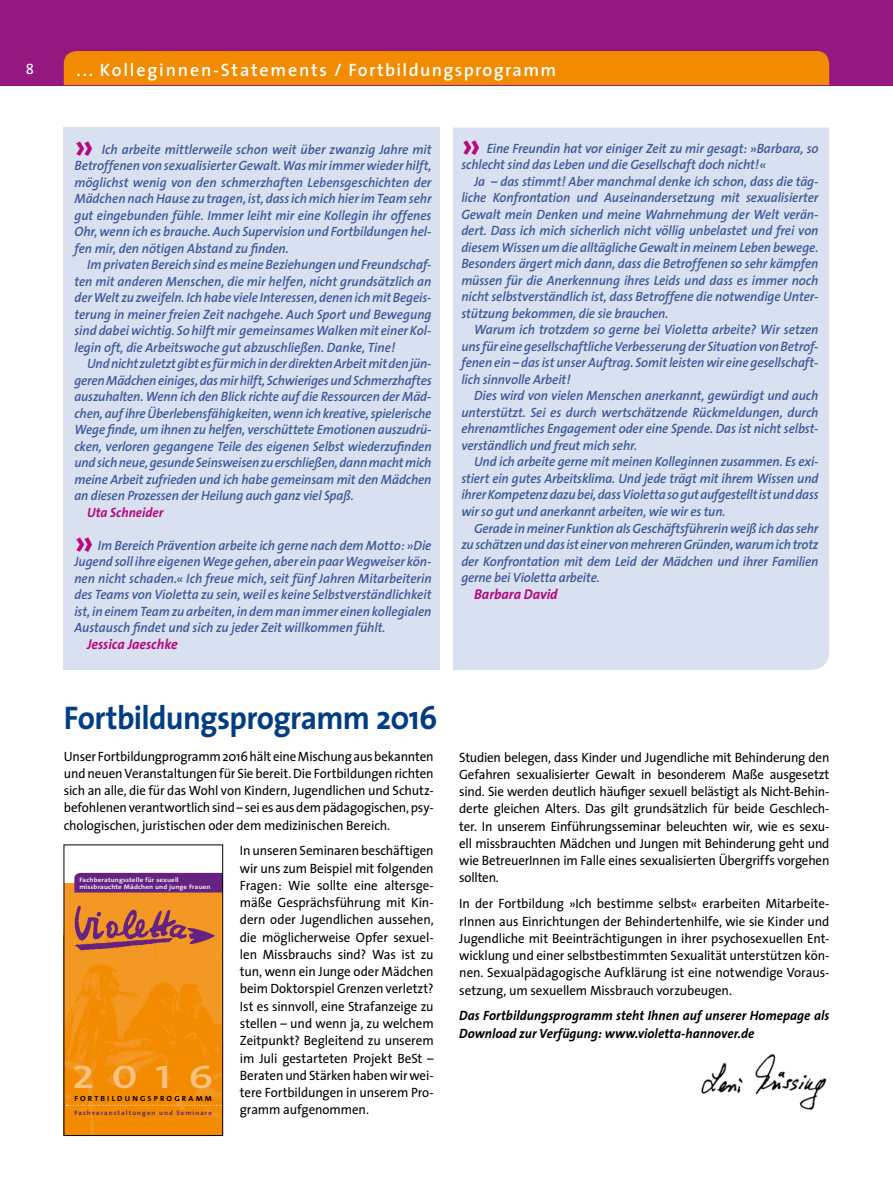
<style>
.page{position:relative;width:893px;height:1191px;background:#fff}
.page>*{position:absolute;margin:0;border:0;box-sizing:border-box;transform-origin:0 0}
.t1{font:700 37.5px "The Sans";color:#b7087f;scale:.96 1}
.t2{font:700 33px "The Sans";letter-spacing:-.02em;color:#003d84;scale:.95 1}
.t3{font:32.85px "The Sans Semi Bold Caps";color:#fac280;scale:1.35 1}
.t4{font:600 18px "The Sans";letter-spacing:.08em;color:#fff}
.t5{font:15px "The Sans Caps";color:#fff}
.t6{font:italic 700 14.25px "The Sans";letter-spacing:-.005em;color:#b7087f;scale:.96 1}
.t7{font:italic 600 13.5px/16.5px "The Sans";letter-spacing:-.01em;color:#3d599a;text-align:justify;scale:.96 1}
.t8{font:13.5px/17.2px "The Sans";letter-spacing:-.01em;color:#000;text-align:justify;scale:.96 1}
.t9{font:italic 700 13.5px/17.2px "The Sans";color:#000;scale:.96 1}
.t10{font:italic 700 13.5px "The Sans";color:#b7087f;scale:.96 1}
.t11{font:700 7.35px "The Sans";letter-spacing:.265em;color:#000;scale:1.08 1}
.t12{font:700 6.45px/6.9px "The Sans";letter-spacing:.015em;color:#ececed;scale:1.1 1}
.t13{font:700 6.45px "The Sans";letter-spacing:.145em;color:#652282;scale:1.08 1}
</style>
<div class="page">
<div style="left:453px;top:128px;width:376px;height:542px;background:#d9e0ef"></div>
<div style="left:64px;top:128px;width:376px;height:542px;background:#d9e0ef"></div>
<img style="left:701px;top:1054px;width:126px;height:56px">
<div style="left:0;top:0;width:893px;height:85px;background:#951881"></div>
<div style="left:64px;top:51px;width:765px;height:34px;background:#f28b00"></div>
<div style="left:64px;top:882px;width:159px;height:253px;background:#f49723"></div>
<img style="left:66px;top:953px;width:155px;height:180px">
<svg style="left:66px;top:1104px;width:158px;height:1px"></svg>
<div style="left:74px;top:873px;width:147px;height:19px;background:#652282"></div>
<img style="left:74px;top:905px;width:141px;height:49px">
<div style="left:64px;top:844px;width:159px;height:291px;border:1px solid #000"></div>
<p class="t5" style="left:26px;top:56px;width:10px">8</p>
<h3 class="t4" style="left:77px;top:55px;width:481px">... Kolleginnen-Statements / Fortbildungsprogramm</h3>
<h1 class="t1" style="left:74px;top:114px;width:22px">»</h1>
<p class="t7" style="left:74px;top:140px;width:374px;text-indent:27px">Ich arbeite mittlerweile schon weit über zwanzig Jahre mit Betroffenen von sexualisierter Gewalt. Was mir immer wieder hilft, möglichst wenig von den schmerzhaften Lebensgeschichten der Mädchen nach Hause zu tragen, ist, dass ich mich hier im Team sehr gut eingebunden fühle. Immer leiht mir eine Kollegin ihr offenes Ohr, wenn ich es brauche. Auch Supervision und Fortbildungen hel&shy;fen mir, den nötigen Abstand zu finden.</p>
<p class="t7" style="left:74px;top:256px;width:374px;text-indent:13px">Im privaten Bereich sind es meine Beziehungen und Freundschaf&shy;ten mit anderen Menschen, die mir helfen, nicht grundsätzlich an der Welt zu zweifeln. Ich habe viele Interessen, denen ich mit Begeis&shy;terung in meiner freien Zeit nachgehe. Auch Sport und Bewegung sind dabei wichtig. So hilft mir gemeinsames Walken mit einer Kol&shy;legin oft, die Arbeitswoche gut abzuschließen. Danke, Tine!</p>
<p class="t7" style="left:74px;top:355px;width:374px;text-indent:13px">Und nicht zuletzt gibt es für mich in der direkten Arbeit mit den jün&shy;geren Mädchen einiges, das mir hilft, Schwieriges und Schmerzhaftes auszuhalten. Wenn ich den Blick richte auf die Ressourcen der Mäd&shy;chen, auf ihre Überlebensfähigkeiten, wenn ich kreative, spielerische Wege finde, um ihnen zu helfen, verschüttete Emotionen auszudrü&shy;cken, verloren gegangene Teile des eigenen Selbst wiederzufinden und sich neue, gesunde Seinsweisen zu erschließen, dann macht mich meine Arbeit zufrieden und ich habe gemeinsam mit den Mädchen an diesen Prozessen der Heilung auch ganz viel Spaß.</p>
<p class="t10" style="left:87px;top:501px;width:81px">Uta Schneider</p>
<h1 class="t1" style="left:74px;top:510px;width:22px">»</h1>
<p class="t7" style="left:74px;top:536px;width:374px;text-indent:23px">Im Bereich Prävention arbeite ich gerne nach dem Motto: »Die Jugend soll ihre eigenen Wege gehen, aber ein paar Wegweiser kön&shy;nen nicht schaden.« Ich freue mich, seit fünf Jahren Mitarbeiterin des Teams von Violetta zu sein, weil es keine Selbstverständlichkeit ist, in einem Team zu arbeiten, in dem man immer einen kollegialen Austausch findet und sich zu jeder Zeit willkommen fühlt.</p>
<p class="t6" style="left:87px;top:632px;width:96px">Jessica Jaeschke</p>
<h2 class="t2" style="left:64px;top:690px;width:395px">Fortbildungsprogramm 2016</h2>
<p class="t8" style="left:64px;top:747px;width:387px">Unser Fortbildungprogramm 2016 hält eine Mischung aus bekannten und neuen Veranstaltungen für Sie bereit. Die Fortbildungen richten sich an alle, die für das Wohl von Kindern, Jugendlichen und Schutz&shy;befohlenen verantwortlich sind – sei es aus dem pädagogischen, psy&shy;chologischen, juristischen oder dem medizinischen Bereich.</p>
<p class="t8" style="left:240px;top:842px;width:204px">In unseren Seminaren beschäftigen wir uns zum Beispiel mit folgenden Fragen: Wie sollte eine altersge&shy;mäße Gesprächsführung mit Kin&shy;dern oder Jugendlichen aussehen, die möglicherweise Opfer sexuel&shy;len Missbrauchs sind? Was ist zu tun, wenn ein Junge oder Mädchen beim Doktorspiel Grenzen verletzt?<br>Ist es sinnvoll, eine Strafanzeige zu stellen – und wenn ja, zu welchem Zeitpunkt? Begleitend zu unserem im Juli gestarteten Projekt BeSt – Beraten und Stärken haben wir wei&shy;tere Fortbildungen in unserem Pro&shy;gramm aufgenommen.</p>
<p class="t12" style="left:79px;top:876px;width:121px">Fachberatungsstelle für sexuell missbrauchte Mädchen und junge Frauen</p>
<h3 class="t3" style="left:72px;top:1049px;width:106px">2016</h3>
<p class="t11" style="left:74px;top:1092px;width:129px">FORTBILDUNGSPROGRAMM</p>
<p class="t13" style="left:74px;top:1107px;width:129px">Fachveranstaltungen und Seminare</p>
<h1 class="t1" style="left:461px;top:113px;width:22px">»</h1>
<p class="t7" style="left:461px;top:140px;width:374px;text-indent:25px">Eine Freundin hat vor einiger Zeit zu mir gesagt: »Barbara, so schlecht sind das Leben und die Gesellschaft doch nicht!«</p>
<p class="t7" style="left:461px;top:173px;width:374px;text-indent:13px">Ja – das stimmt! Aber manchmal denke ich schon, dass die täg&shy;liche Konfrontation und Auseinandersetzung mit sexualisierter Gewalt mein Denken und meine Wahrnehmung der Welt verän&shy;dert. Dass ich mich sicherlich nicht völlig unbelastet und frei von diesem Wissen um die alltägliche Gewalt in meinem Leben bewege.<br>Besonders ärgert mich dann, dass die Betroffenen so sehr kämpfen müssen für die Anerkennung ihres Leids und dass es immer noch nicht selbstverständlich ist, dass Betroffene die notwendige Unter&shy;stützung bekommen, die sie brauchen.</p>
<p class="t7" style="left:461px;top:321px;width:374px;text-indent:13px">Warum ich trotzdem so gerne bei Violetta arbeite? Wir setzen uns für eine gesellschaftliche Verbesserung der Situation von Betrof&shy;fenen ein – das ist unser Auftrag. Somit leisten wir eine gesellschaft&shy;lich sinnvolle Arbeit!</p>
<p class="t7" style="left:461px;top:387px;width:374px;text-indent:13px">Dies wird von vielen Menschen anerkannt, gewürdigt und auch unterstützt. Sei es durch wertschätzende Rückmeldungen, durch ehrenamtliches Engagement oder eine Spende. Das ist nicht selbst&shy;verständlich und freut mich sehr.</p>
<p class="t7" style="left:461px;top:453px;width:374px;text-indent:13px">Und ich arbeite gerne mit meinen Kolleginnen zusammen. Es exi&shy;stiert ein gutes Arbeitsklima. Und jede trägt mit ihrem Wissen und ihrer Kompetenz dazu bei, dass Violetta so gut aufgestellt ist und dass wir so gut und anerkannt arbeiten, wie wir es tun.</p>
<p class="t7" style="left:461px;top:519px;width:374px;text-indent:13px">Gerade in meiner Funktion als Geschäftsführerin weiß ich das sehr zu schätzen und das ist einer von mehreren Gründen, warum ich trotz der Konfrontation mit dem Leid der Mädchen und ihrer Familien gerne bei Violetta arbeite.</p>
<p class="t6" style="left:474px;top:582px;width:89px">Barbara David</p>
<p class="t8" style="left:459px;top:748px;width:387px">Studien belegen, dass Kinder und Jugendliche mit Behinderung den Gefahren sexualisierter Gewalt in besonderem Maße ausgesetzt sind. Sie werden deutlich häufiger sexuell belästigt als Nicht-Behin&shy;derte gleichen Alters. Das gilt grundsätzlich für beide Geschlech&shy;ter. In unserem Einführungsseminar beleuchten wir, wie es sexu&shy;ell missbrauchten Mädchen und Jungen mit Behinderung geht und wie BetreuerInnen im Falle eines sexualisierten Übergriffs vorgehen sollten.</p>
<p class="t8" style="left:459px;top:894px;width:387px">In der Fortbildung »Ich bestimme selbst« erarbeiten Mitarbeite&shy;rInnen aus Einrichtungen der Behindertenhilfe, wie sie Kinder und Jugendliche mit Beeinträchtigungen in ihrer psychosexuellen Ent&shy;wicklung und einer selbstbestimmten Sexualität unterstützen kön&shy;nen. Sexualpädagogische Aufklärung ist eine notwendige Voraus&shy;setzung, um sexuellem Missbrauch vorzubeugen.</p>
<p class="t9" style="left:459px;top:1006px;width:387px">Das Fortbildungsprogramm steht Ihnen auf unserer Homepage als<br>Download zur Verfügung: www.violetta-hannover.de</p>
</div>
